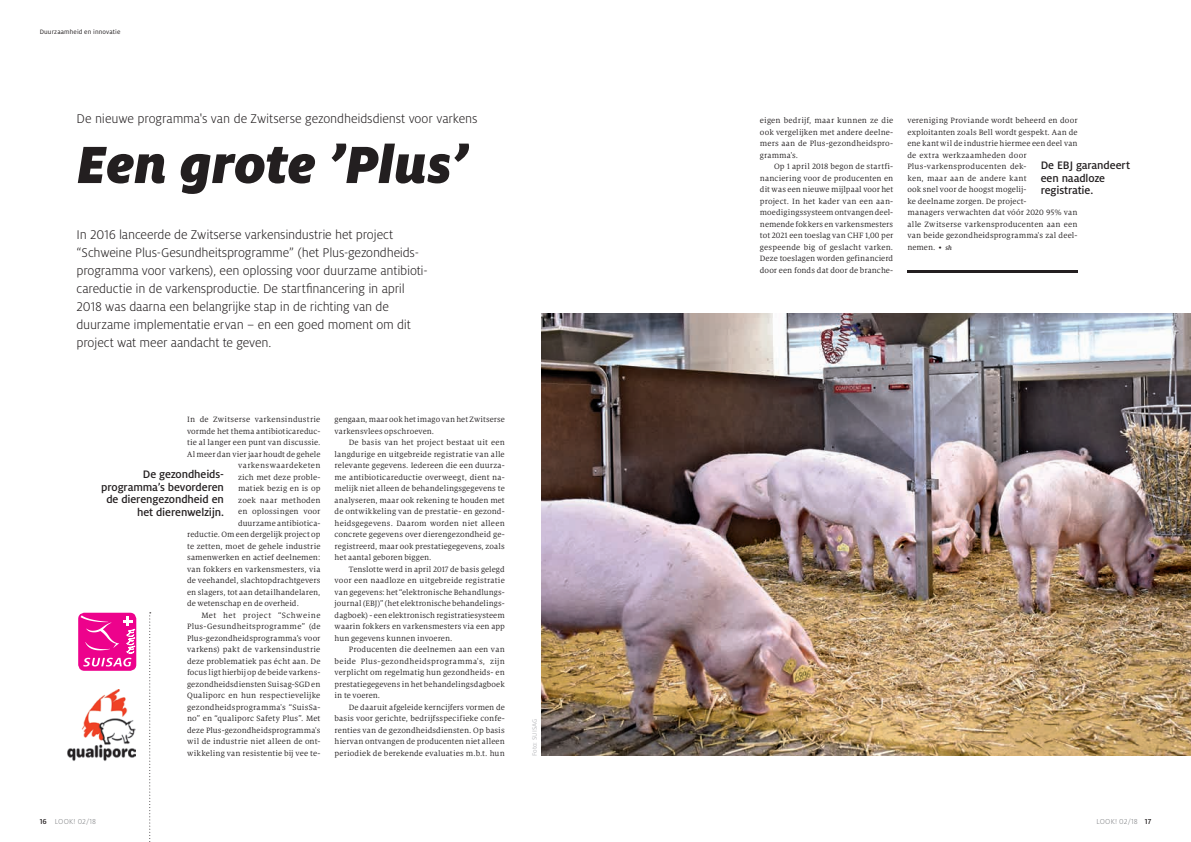
<style>
.page{position:relative;width:1191px;height:842px;background:#fff}
.page>*{position:absolute;margin:0;border:0;box-sizing:border-box;transform-origin:0 0}
.t1{font:italic 900 58px "Milo Pro";color:#231f20}
.t2{font:300 14px/18px "Milo Pro";letter-spacing:-.01em;color:#231f20}
.t3{font:500 12px/12.5px "Milo Pro";letter-spacing:-.01em;color:#231f20;text-align:right}
.t4{font:8.5px/11.5px "Milo Serif Pro";letter-spacing:.015em;color:#231f20;text-align:justify}
.t5{font:8.5px "Milo Serif Pro";letter-spacing:.055em;color:#231f20}
.t6{font:8.5px "Milo Serif Pro";letter-spacing:.04em;color:#231f20}
.t7{font:300 8px "Milo Pro";letter-spacing:.01em;color:#808285}
.t8{font:7px "Milo Pro";letter-spacing:.015em;color:#231f20}
.t9{font:7px "Milo Pro";letter-spacing:.015em;color:#bcbdc0}
.s1{font-weight:500;color:#231f20}
.s2{font-weight:500;font-style:italic;font-size:7px}
</style>
<div class="page">
<img style="left:541px;top:314px;width:650px;height:442px">
<img style="left:68px;top:690px;width:68px;height:71px">
<div style="left:78px;top:613px;width:58px;height:58px;background:#ed028c;border-radius:6px"></div>
<svg style="left:80px;top:615px;width:55px;height:51px"></svg>
<svg style="left:149px;top:612px;width:2px;height:230px"></svg>
<hr style="left:907px;top:271px;width:170px;height:2px;background:#231f20">
<p class="t8" style="left:40px;top:28px;width:82px">Duurzaamheid en innovatie</p>
<h2 class="t2" style="left:77px;top:110px;width:402px">De nieuwe programma's van de Zwitserse gezondheidsdienst voor varkens</h2>
<h1 class="t1" style="left:77px;top:130px;width:394px">Een grote ’Plus’</h1>
<p class="t2" style="left:77px;top:225px;width:353px">In 2016 lanceerde de Zwitserse varkensindustrie het project “Schweine Plus-Gesundheitsprogramme” (het Plus-gezondheids&shy;programma voor varkens), een oplossing voor duurzame antibioti&shy;careductie in de varkensproductie. De startfinancering in april 2018 was daarna een belangrijke stap in de richting van de duurzame implementatie ervan – en een goed moment om dit project wat meer aandacht te geven.</p>
<p class="t4" style="left:187px;top:414px;width:135px">In de Zwitserse varkensindustrie</p>
<p class="t4" style="left:187px;top:425px;width:135px">vormde het thema antibioticareduc-</p>
<p class="t4" style="left:187px;top:437px;width:135px">tie al langer een punt van discussie.</p>
<p class="t4" style="left:187px;top:448px;width:135px">Al meer dan vier jaar houdt de gehele</p>
<p class="t6" style="left:238px;top:461px;width:84px">varkenswaardeketen</p>
<p class="t4" style="left:238px;top:471px;width:84px">zich met deze proble-</p>
<p class="t4" style="left:238px;top:483px;width:84px">matiek bezig en is op</p>
<p class="t4" style="left:238px;top:494px;width:84px">zoek naar methoden</p>
<p class="t4" style="left:238px;top:506px;width:84px">en oplossingen voor</p>
<p class="t4" style="left:238px;top:517px;width:84px">duurzame antibiotica-</p>
<p class="t4" style="left:187px;top:529px;width:135px">reductie. Om een dergelijk project op</p>
<p class="t4" style="left:187px;top:540px;width:135px">te zetten, moet de gehele industrie</p>
<p class="t4" style="left:187px;top:552px;width:135px">samenwerken en actief deelnemen:</p>
<p class="t4" style="left:187px;top:563px;width:135px">van fokkers en varkensmesters, via</p>
<p class="t4" style="left:187px;top:575px;width:135px">de veehandel, slachtopdrachtgevers</p>
<p class="t4" style="left:187px;top:586px;width:135px">en slagers, tot aan detailhandelaren,</p>
<p class="t4" style="left:187px;top:598px;width:113px">de wetenschap en de overheid.</p>
<p class="t5" style="left:201px;top:610px;width:121px">Met het project “Schweine</p>
<p class="t4" style="left:187px;top:621px;width:135px">Plus-Gesundheitsprogramme” (de</p>
<p class="t4" style="left:187px;top:632px;width:135px">Plus-gezondheidsprogramma’s voor</p>
<p class="t4" style="left:187px;top:644px;width:135px">varkens) pakt de varkensindustrie</p>
<p class="t4" style="left:187px;top:655px;width:135px">deze problematiek pas écht aan. De</p>
<p class="t4" style="left:187px;top:667px;width:135px">focus ligt hierbij op de beide varkens-</p>
<p class="t4" style="left:187px;top:678px;width:135px">gezondheidsdiensten Suisag-SGD en</p>
<p class="t4" style="left:187px;top:690px;width:135px">Qualiporc en hun respectievelijke</p>
<p class="t4" style="left:187px;top:701px;width:135px">gezondheidsprogramma's “SuisSa-</p>
<p class="t4" style="left:187px;top:713px;width:135px">no” en “qualiporc Safety Plus”. Met</p>
<p class="t4" style="left:187px;top:724px;width:135px">deze Plus-gezondheidsprogramma's</p>
<p class="t4" style="left:187px;top:736px;width:135px">wil de industrie niet alleen de ont-</p>
<p class="t4" style="left:187px;top:747px;width:135px">wikkeling van resistentie bij vee te-</p>
<h3 class="t3" style="left:101px;top:468px;width:124px">De gezondheids&shy;programma’s bevorderen de dierengezondheid en het dierenwelzijn.</h3>
<p class="t4" style="left:334px;top:414px;width:172px">gengaan, maar ook het imago van het Zwitserse varkensvlees opschroeven.</p>
<p class="t4" style="left:334px;top:437px;width:172px;text-indent:14px">De basis van het project bestaat uit een langdurige en uitgebreide registratie van alle relevante gegevens. Iedereen die een duurza&shy;me antibioticareductie overweegt, dient na&shy;melijk niet alleen de behandelingsgegevens te analyseren, maar ook rekening te houden met de ontwikkeling van de prestatie- en gezond&shy;heidsgegevens. Daarom worden niet alleen concrete gegevens over dierengezondheid ge&shy;registreerd, maar ook prestatiegegevens, zoals het aantal geboren biggen.</p>
<p class="t4" style="left:334px;top:563px;width:172px;text-indent:14px">Tenslotte werd in april 2017 de basis gelegd voor een naadloze en uitgebreide registratie van gegevens: het “elektronische Behandlungs&shy;journal (EBJ)” (het elektronische behandelings&shy;dagboek) - een elektronisch registratiesysteem waarin fokkers en varkensmesters via een app hun gegevens kunnen invoeren.</p>
<p class="t4" style="left:334px;top:644px;width:172px;text-indent:14px">Producenten die deelnemen aan een van beide Plus-gezondheidsprogramma's, zijn verplicht om regelmatig hun gezondheids- en prestatiegegevens in het behandelingsdagboek in te voeren.</p>
<p class="t4" style="left:334px;top:701px;width:172px;text-indent:14px">De daaruit afgeleide kerncijfers vormen de basis voor gerichte, bedrijfsspecifieke confe&shy;renties van de gezondheidsdiensten. Op basis hiervan ontvangen de producenten niet alleen periodiek de berekende evaluaties m.b.t. hun</p>
<p class="t7" style="left:40px;top:817px;width:58px"><span class="s1">16</span> LOOK! 02/18</p>
<p class="t9" style="left:531px;top:756px;width:40px;rotate:-90deg">Foto: SUISAG</p>
<p class="t4" style="left:760px;top:115px;width:135px">eigen bedrijf, maar kunnen ze die ook vergelijken met andere deelne&shy;mers aan de Plus-gezondheidspro&shy;gramma's.</p>
<p class="t4" style="left:760px;top:161px;width:135px;text-indent:14px">Op 1 april 2018 begon de startfi&shy;nanciering voor de producenten en dit was een nieuwe mijlpaal voor het project. In het kader van een aan&shy;moedigingssysteem ontvangen deel&shy;nemende fokkers en varkensmesters tot 2021 een toeslag van CHF 1,00 per gespeende big of geslacht varken.<br>Deze toeslagen worden gefinancierd door een fonds dat door de branche-</p>
<p class="t4" style="left:907px;top:115px;width:172px;text-align:left">vereniging Proviande wordt beheerd en door exploitanten zoals Bell wordt gespekt. Aan de ene kant wil de industrie hiermee een deel van de extra werkzaamheden door Plus-varkensproducenten dek-<br>ken, maar aan de andere kant<br>ook snel voor de hoogst mogelij-<br>ke deelname zorgen. De project-<br>managers verwachten dat vóór 2020 95% van alle Zwitserse varkensproducenten aan een van beide gezondheidsprogramma's zal deel&shy;nemen. • <span class="s2">sh</span></p>
<h3 class="t3" style="left:1040px;top:159px;width:91px;text-align:left">De EBJ garandeert een naadloze registratie.</h3>
<p class="t7" style="left:1096px;top:817px;width:56px">LOOK! 02/18 <span class="s1">17</span></p>
</div>
